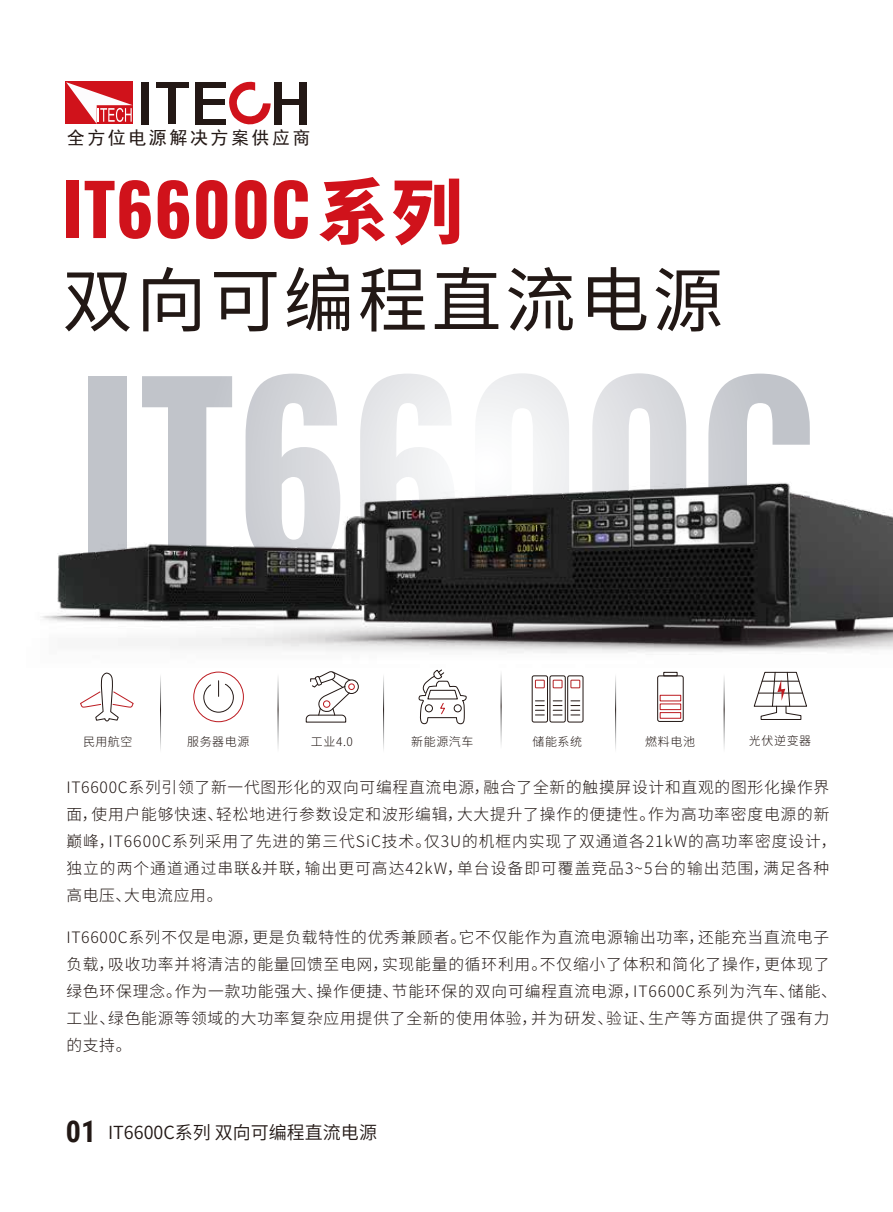
<style>
.page{position:relative;width:893px;height:1212px;background:#fff}
.page>*{position:absolute;margin:0;border:0;box-sizing:border-box;transform-origin:0 0}
.t1{font:700 70.65px "Oswald";letter-spacing:.005em;color:#d0121b}
.t2{font:70.65px "Source Han Sans CN";letter-spacing:.045em;color:#221815}
.t3{font:18px "Source Han Sans CN";color:#221815}
.t4{font:18px "Sim Hei";letter-spacing:.14em;color:#231815}
.t5{font:300 15.75px/27px "Source Han Sans CN";letter-spacing:.05em;color:#221815}
.t6{font:300 12px "Source Han Sans CN";letter-spacing:.05em;color:#221815}
.s1{font-family:"Source Han Sans CN";font-weight:800}
.s2{font-family:"Roboto Condensed";font-weight:700;font-size:30px}
</style>
<div class="page">
<div style="left:195px;top:82px;width:31px;height:5px;background:#231815"></div>
<svg style="left:66px;top:82px;width:67px;height:42px"></svg>
<div style="left:141px;top:82px;width:7px;height:42px;background:#231815"></div>
<div style="left:156px;top:82px;width:32px;height:5px;background:#231815"></div>
<div style="left:168px;top:87px;width:7px;height:37px;background:#231815"></div>
<div style="left:195px;top:100px;width:29px;height:5px;background:#231815"></div>
<div style="left:195px;top:119px;width:31px;height:5px;background:#231815"></div>
<div style="left:195px;top:82px;width:7px;height:42px;background:#231815"></div>
<svg style="left:225px;top:81px;width:46px;height:44px"></svg>
<div style="left:274px;top:82px;width:8px;height:42px;background:#231815"></div>
<div style="left:282px;top:99px;width:18px;height:6px;background:#231815"></div>
<div style="left:300px;top:82px;width:7px;height:42px;background:#231815"></div>
<div style="left:89px;top:376px;width:38px;height:190px;background:#c1c4ca"></div>
<svg style="left:142px;top:376px;width:90px;height:71px"></svg>
<svg style="left:245px;top:374px;width:92px;height:73px"></svg>
<svg style="left:360px;top:374px;width:91px;height:73px"></svg>
<svg style="left:476px;top:373px;width:93px;height:74px"></svg>
<svg style="left:592px;top:373px;width:94px;height:74px"></svg>
<svg style="left:708px;top:374px;width:102px;height:73px"></svg>
<div style="left:193px;top:672px;width:51px;height:50px;border:1px solid #bc1b21;border-radius:50%"></div>
<svg style="left:203px;top:681px;width:31px;height:32px"></svg>
<svg style="left:753px;top:671px;width:54px;height:49px"></svg>
<div style="left:348px;top:683px;width:7px;height:7px;border:1px solid #bc1b21;border-radius:50%"></div>
<div style="left:344px;top:679px;width:15px;height:15px;border:1px solid #221714;border-radius:50%"></div>
<svg style="left:305px;top:671px;width:46px;height:52px"></svg>
<svg style="left:419px;top:669px;width:48px;height:56px"></svg>
<div style="left:657px;top:675px;width:27px;height:47px;border:1px solid #221714;border-radius:2px"></div>
<div style="left:663px;top:672px;width:14px;height:4px;border:1px solid #221714"></div>
<div style="left:659px;top:712px;width:22px;height:7px;border:1px solid #bc1b21"></div>
<div style="left:659px;top:703px;width:22px;height:7px;border:1px solid #bc1b21"></div>
<div style="left:659px;top:695px;width:22px;height:6px;border:1px solid #bc1b21"></div>
<svg style="left:80px;top:672px;width:54px;height:50px"></svg>
<div style="left:532px;top:675px;width:16px;height:47px;border:1px solid #221714;border-radius:2px"></div>
<div style="left:535px;top:680px;width:10px;height:8px;border:1px solid #b22023"></div>
<svg style="left:535px;top:700px;width:9px;height:15px"></svg>
<div style="left:549px;top:675px;width:17px;height:47px;border:1px solid #221714;border-radius:2px"></div>
<div style="left:553px;top:680px;width:9px;height:8px;border:1px solid #b22023"></div>
<svg style="left:553px;top:700px;width:9px;height:15px"></svg>
<div style="left:567px;top:675px;width:16px;height:47px;border:1px solid #221714;border-radius:2px"></div>
<div style="left:570px;top:680px;width:10px;height:8px;border:1px solid #b22023"></div>
<svg style="left:571px;top:700px;width:9px;height:15px"></svg>
<img style="left:42px;top:447px;width:851px;height:206px">
<p class="t4" style="left:67px;top:129px;width:245px">全方位电源解决方案供应商</p>
<h1 class="t1" style="left:62px;top:172px;width:401px">IT6600C<span class="s1">系列</span></h1>
<h1 class="t2" style="left:62px;top:260px;width:662px">双向可编程直流电源</h1>
<p class="t6" style="left:83px;top:735px;width:51px">民用航空</p>
<p class="t6" style="left:187px;top:735px;width:64px">服务器电源</p>
<p class="t6" style="left:311px;top:735px;width:44px">工业4.0</p>
<p class="t6" style="left:411px;top:735px;width:64px">新能源汽车</p>
<p class="t6" style="left:532px;top:735px;width:51px">储能系统</p>
<p class="t6" style="left:645px;top:735px;width:51px">燃料电池</p>
<p class="t6" style="left:749px;top:734px;width:64px">光伏逆变器</p>
<p class="t5" style="left:66px;top:774px;width:771px">IT6600C系列引领了新一代图形化的双向可编程直流电源，融合了全新的触摸屏设计和直观的图形化操作界面，使用户能够快速、轻松地进行参数设定和波形编辑，大大提升了操作的便捷性。作为高功率密度电源的新巅峰，IT6600C系列采用了先进的第三代SiC技术。仅3U的机框内实现了双通道各21kW的高功率密度设计，独立的两个通道通过串联&amp;并联，输出更可高达42kW，单台设备即可覆盖竞品3~5台的输出范围，满足各种高电压、大电流应用。</p>
<p class="t5" style="left:66px;top:924px;width:772px">IT6600C系列不仅是电源，更是负载特性的优秀兼顾者。它不仅能作为直流电源输出功率，还能充当直流电子负载，吸收功率并将清洁的能量回馈至电网，实现能量的循环利用。不仅缩小了体积和简化了操作，更体现了绿色环保理念。作为一款功能强大、操作便捷、节能环保的双向可编程直流电源，IT6600C系列为汽车、储能、工业、绿色能源等领域的大功率复杂应用提供了全新的使用体验，并为研发、验证、生产等方面提供了强有力的支持。</p>
<p class="t3" style="left:66px;top:1122px;width:312px"><span class="s2">01</span> IT6600C系列 双向可编程直流电源</p>
</div>
